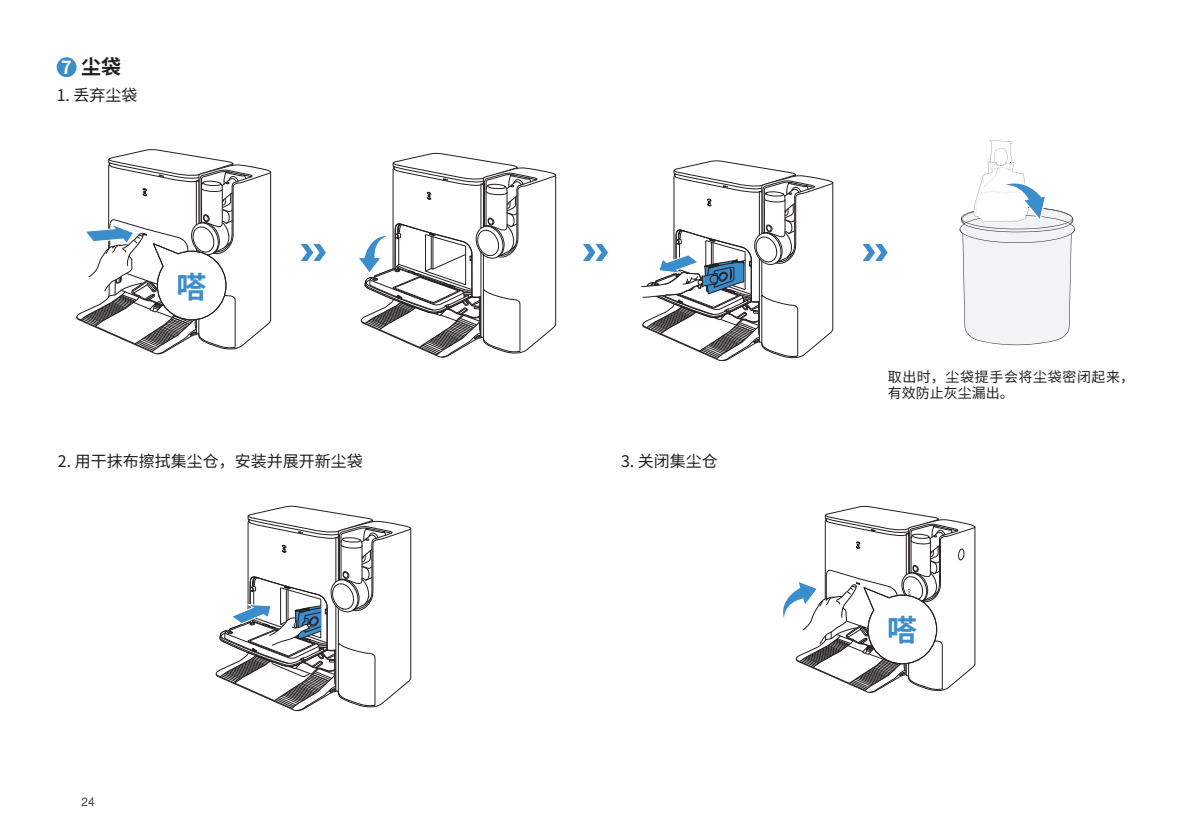
<style>
.page{position:relative;width:1191px;height:840px;background:#fff}
.page>*{position:absolute;margin:0;border:0;box-sizing:border-box;transform-origin:0 0}
.t1{font:700 30px "Source Han Sans CN";color:#3b8dcb}
.t2{font:700 20px "Source Han Sans CN";color:#231f20}
.t3{font:16px "Source Han Sans CN";color:#231f20}
.t4{font:14px/16.8px "Source Han Sans CN";letter-spacing:.045em;color:#231f20}
.t5{font:12px "Helvetica Neue LT Std";color:#3e3e3f}
.s1{font-size:18px;color:#fff}
</style>
<div class="page">
<svg style="left:301px;top:244px;width:25px;height:17px"></svg>
<svg style="left:583px;top:244px;width:25px;height:17px"></svg>
<svg style="left:862px;top:244px;width:25px;height:17px"></svg>
<div style="left:57px;top:57px;width:20px;height:20px;background:#3b8dcb;border-radius:50%"></div>
<svg style="left:641px;top:160px;width:192px;height:200px"></svg>
<svg style="left:215px;top:505px;width:196px;height:207px"></svg>
<svg style="left:959px;top:140px;width:116px;height:206px"></svg>
<svg style="left:359px;top:152px;width:197px;height:206px"></svg>
<svg style="left:76px;top:149px;width:196px;height:206px"></svg>
<svg style="left:783px;top:505px;width:192px;height:187px"></svg>
<p class="t2" style="left:61px;top:56px;width:62px"><span class="s1">7</span> 尘袋</p>
<p class="t3" style="left:57px;top:86px;width:82px">1. 丢弃尘袋</p>
<h1 class="t1" style="left:177px;top:270px;width:31px">嗒</h1>
<p class="t3" style="left:58px;top:451px;width:306px">2. 用干抹布擦拭集尘仓，安装并展开新尘袋</p>
<p class="t3" style="left:621px;top:451px;width:98px">3. 关闭集尘仓</p>
<p class="t5" style="left:82px;top:794px;width:15px">24</p>
<p class="t4" style="left:887px;top:368px;width:248px">取出时，尘袋提手会将尘袋密闭起来，有效防止灰尘漏出。</p>
<h1 class="t1" style="left:887px;top:613px;width:31px">嗒</h1>
</div>
